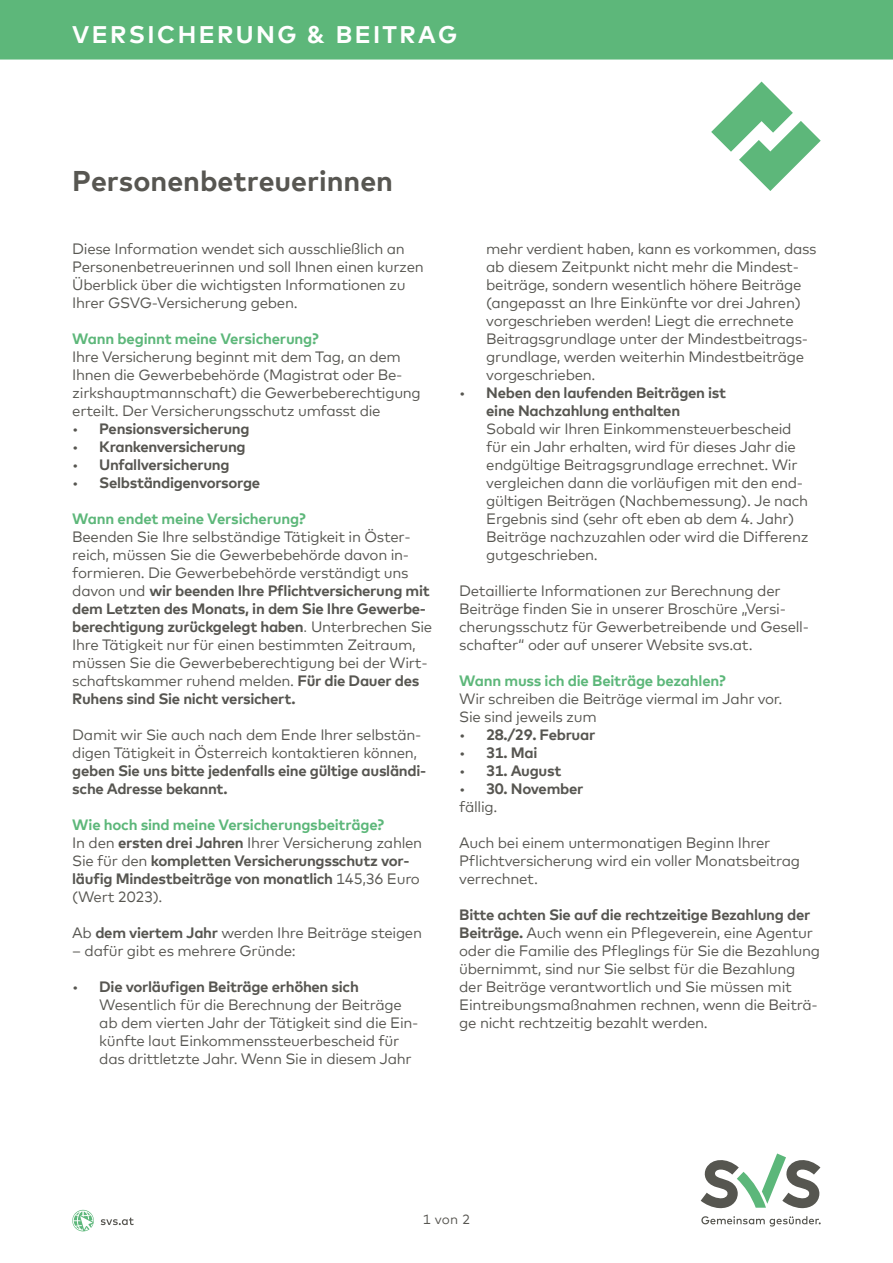
<style>
.page{position:relative;width:893px;height:1263px;background:#fff}
.page>*{position:absolute;margin:0;border:0;box-sizing:border-box;transform-origin:0 0}
.t1{font:700 28.5px "Mark Offc Pro";color:#575651}
.t2{font:700 24px "Mark Offc Pro";letter-spacing:.1em;color:#fff}
.t3{font:15px/18px "Mark Offc Pro";letter-spacing:-.02em;color:#575651}
.t4{font:700 15px/18px "Mark Offc Pro";letter-spacing:-.02em;color:#575651}
.t5{font:700 15px "Mark Offc Pro";letter-spacing:-.015em;color:#5db77a}
.t6{font:13.5px "Mark Offc Pro";color:#575651}
.s1{font-weight:400}
.s2{font-weight:700}
.s3{font-family:"Gotham"}
.s4{color:#5db77a}
</style>
<div class="page">
<div style="left:0;top:0;width:893px;height:60px;background:#5db77a"></div>
<svg style="left:711px;top:82px;width:110px;height:109px"></svg>
<svg style="left:701px;top:1153px;width:119px;height:56px"></svg>
<svg style="left:701px;top:1216px;width:120px;height:10px"></svg>
<svg style="left:72px;top:1210px;width:22px;height:21px"></svg>
<svg style="left:101px;top:1217px;width:33px;height:8px"></svg>
<h2 class="t2" style="left:72px;top:16px;width:387px">VERSICHERUNG &amp; BEITRAG</h2>
<h1 class="t1" style="left:72px;top:159px;width:322px">Personenbetreuerinnen</h1>
<p class="t3" style="left:72px;top:239px;width:353px">Diese Information wendet sich ausschließlich an Personenbetreuerinnen und soll Ihnen einen kurzen Überblick über die wichtigsten Informationen zu Ihrer GSVG-Versicherung geben.</p>
<p class="t5" style="left:72px;top:328px;width:248px">Wann beginnt meine Versicherung?</p>
<p class="t3" style="left:72px;top:347px;width:350px">Ihre Versicherung beginnt mit dem Tag, an dem Ihnen die Gewerbebehörde (Magistrat oder Be&shy;zirkshauptmannschaft) die Gewerbeberechtigung erteilt. Der Versicherungsschutz umfasst die</p>
<p class="t4" style="left:72px;top:419px;width:179px"><span class="s1">•</span> Pensionsversicherung</p>
<p class="t4" style="left:72px;top:437px;width:175px"><span class="s1">•</span> Krankenversicherung</p>
<p class="t4" style="left:72px;top:455px;width:159px"><span class="s1">•</span> Unfallversicherung</p>
<p class="t4" style="left:72px;top:473px;width:189px"><span class="s1">•</span> Selbständigenvorsorge</p>
<p class="t5" style="left:72px;top:508px;width:235px">Wann endet meine Versicherung?</p>
<p class="t3" style="left:72px;top:527px;width:362px">Beenden Sie Ihre selbständige Tätigkeit in Öster&shy;reich, müssen Sie die Gewerbebehörde davon in&shy;formieren. Die Gewerbebehörde verständigt uns davon und <span class="s2">wir beenden Ihre Pflichtversicherung mit dem Letzten des Monats, in dem Sie Ihre Gewerbe&shy;berechtigung zurückgelegt haben</span><span class="s3">.</span> Unterbrechen Sie Ihre Tätigkeit nur für einen bestimmten Zeitraum, müssen Sie die Gewerbeberechtigung bei der Wirt&shy;schaftskammer ruhend melden. <span class="s2">Für die Dauer des Ruhens sind Sie nicht versichert.</span></p>
<p class="t3" style="left:72px;top:725px;width:351px">Damit wir Sie auch nach dem Ende Ihrer selbstän&shy;digen Tätigkeit in Österreich kontaktieren können,</p>
<p class="t4" style="left:72px;top:761px;width:355px">geben Sie uns bitte jedenfalls eine gültige ausländi&shy;sche Adresse bekannt.</p>
<p class="t4" style="left:72px;top:815px;width:351px"><span class="s4">Wie hoch sind meine Versicherungsbeiträge?<br></span><span class="s1">In den</span> ersten drei Jahren <span class="s1">Ihrer Versicherung zahlen Sie für den</span> kompletten Versicherungsschutz vor&shy;läufig Mindestbeiträge von monatlich <span class="s1">145,36 Euro (Wert 2023).</span></p>
<p class="t3" style="left:72px;top:923px;width:351px">Ab <span class="s2">dem viertem Jahr</span> werden Ihre Beiträge steigen</p>
<p class="t3" style="left:72px;top:941px;width:225px">– dafür gibt es mehrere Gründe:</p>
<p class="t3" style="left:99px;top:977px;width:321px;text-indent:-27px">• <span class="s2">Die vorläufigen Beiträge erhöhen sich </span>Wesentlich für die Berechnung der Beiträge ab dem vierten Jahr der Tätigkeit sind die Ein&shy;künfte laut Einkommenssteuerbescheid für das drittletzte Jahr. Wenn Sie in diesem Jahr</p>
<p class="t3" style="left:486px;top:239px;width:332px">mehr verdient haben, kann es vorkommen, dass ab diesem Zeitpunkt nicht mehr die Mindest&shy;beiträge, sondern wesentlich höhere Beiträge (angepasst an Ihre Einkünfte vor drei Jahren) vorgeschrieben werden! Liegt die errechnete Beitragsgrundlage unter der Mindestbeitrags&shy;grundlage, werden weiterhin Mindestbeiträge vorgeschrieben.</p>
<p class="t4" style="left:486px;top:383px;width:241px;text-indent:-27px"><span class="s1">•</span> Neben den laufenden Beiträgen ist eine Nachzahlung enthalten</p>
<p class="t3" style="left:486px;top:419px;width:324px">Sobald wir Ihren Einkommensteuerbescheid für ein Jahr erhalten, wird für dieses Jahr die endgültige Beitragsgrundlage errechnet. Wir vergleichen dann die vorläufigen mit den end&shy;gültigen Beiträgen (Nachbemessung). Je nach Ergebnis sind (sehr oft eben ab dem 4. Jahr)<br>Beiträge nachzuzahlen oder wird die Differenz gutgeschrieben.</p>
<p class="t3" style="left:459px;top:581px;width:351px">Detaillierte Informationen zur Berechnung der Beiträge finden Sie in unserer Broschüre „Versi&shy;cherungsschutz für Gewerbetreibende und Gesell&shy;schafter“ oder auf unserer Website svs.at.</p>
<p class="t5" style="left:459px;top:670px;width:268px">Wann muss ich die Beiträge bezahlen?</p>
<p class="t3" style="left:459px;top:689px;width:325px">Wir schreiben die Beiträge viermal im Jahr vor.<br>Sie sind jeweils zum</p>
<p class="t4" style="left:459px;top:725px;width:138px"><span class="s1">•</span> 28./29. Februar</p>
<p class="t4" style="left:459px;top:743px;width:80px"><span class="s1">•</span> 31. Mai</p>
<p class="t4" style="left:459px;top:761px;width:104px"><span class="s1">•</span> 31. August</p>
<p class="t4" style="left:459px;top:779px;width:126px"><span class="s1">•</span> 30. November <span class="s1">fällig.</span></p>
<p class="t3" style="left:459px;top:833px;width:342px">Auch bei einem untermonatigen Beginn Ihrer<br>Pflichtversicherung wird ein voller Monatsbeitrag verrechnet.</p>
<p class="t3" style="left:459px;top:905px;width:362px"><span class="s2">Bitte achten Sie auf die rechtzeitige Bezahlung der Beiträge.</span> Auch wenn ein Pflegeverein, eine Agentur oder die Familie des Pfleglings für Sie die Bezahlung übernimmt, sind nur Sie selbst für die Bezahlung der Beiträge verantwortlich und Sie müssen mit Eintreibungsmaßnahmen rechnen, wenn die Beiträ&shy;ge nicht rechtzeitig bezahlt werden.</p>
<p class="t6" style="left:423px;top:1209px;width:49px">1 von 2</p>
</div>
